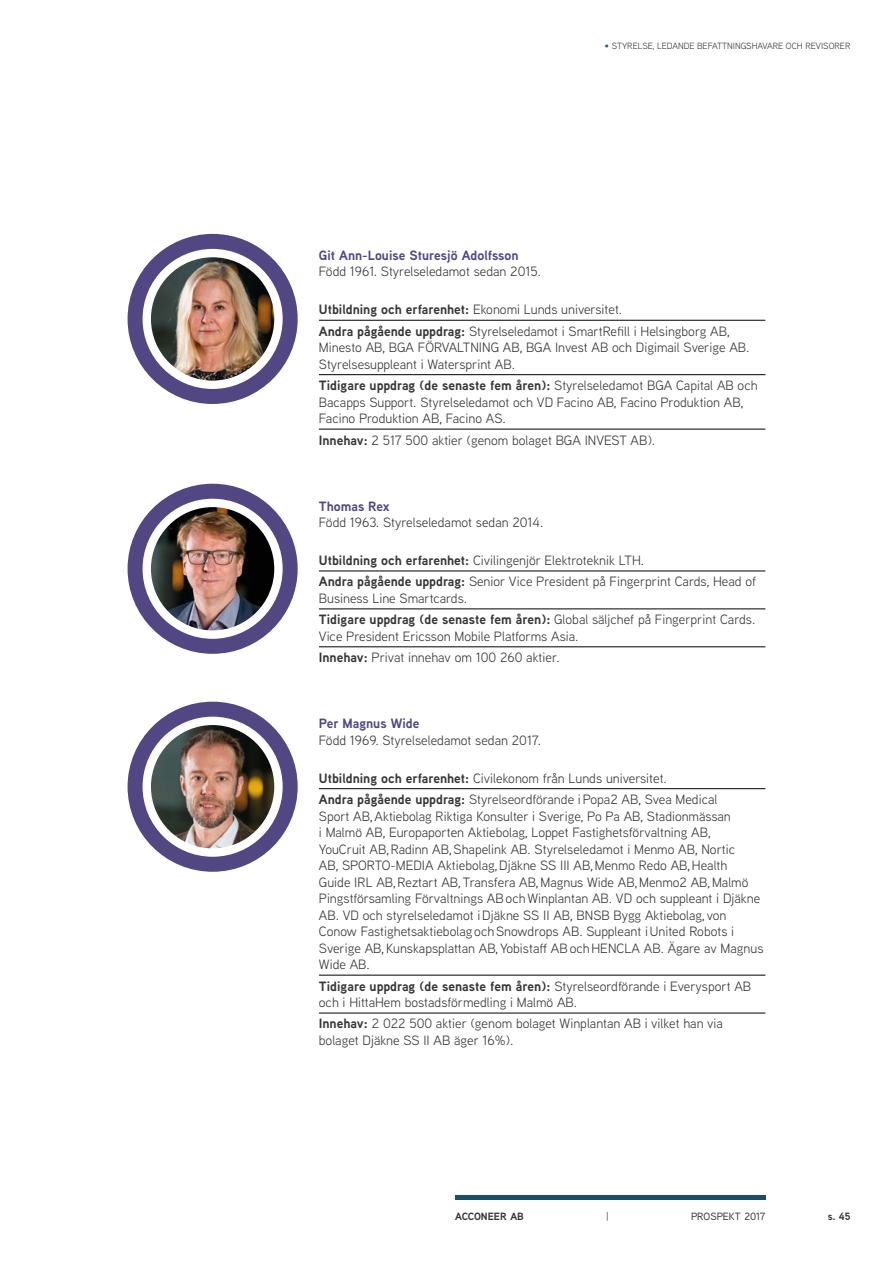
<style>
.page{position:relative;width:893px;height:1263px;background:#fff}
.page>*{position:absolute;margin:0;border:0;box-sizing:border-box;transform-origin:0 0}
.t1{font:13.5px/16.5px "Aaux Next";color:#373636}
.t2{font:700 13.5px "Aaux Next";color:#524783}
.t3{font:700 10.5px "Aaux Next";color:#373636}
.t4{font:500 10.5px "Aaux Next";color:#373636}
.t5{font:10.5px "Aaux Next";color:#373636}
.t6{font:9px "Aaux Next";color:#373636}
.s1{font-weight:700;color:#2e5a6f}
.s2{font-weight:700}
</style>
<div class="page">
<hr style="left:455px;top:1195px;width:310px;height:4px;background:#1a5066">
<div style="left:128px;top:234px;width:170px;height:170px;border:15px solid #524783;border-radius:50%"></div>
<div style="left:128px;top:484px;width:170px;height:170px;border:15px solid #524783;border-radius:50%"></div>
<div style="left:128px;top:702px;width:170px;height:170px;border:15px solid #524783;border-radius:50%"></div>
<hr style="left:319px;top:320px;width:446px;height:1px;background:#000">
<hr style="left:319px;top:374px;width:446px;height:1px;background:#000">
<hr style="left:319px;top:429px;width:446px;height:1px;background:#000">
<hr style="left:319px;top:571px;width:446px;height:1px;background:#000">
<hr style="left:319px;top:608px;width:446px;height:1px;background:#000">
<hr style="left:319px;top:646px;width:446px;height:1px;background:#000">
<hr style="left:319px;top:788px;width:446px;height:1px;background:#000">
<hr style="left:319px;top:975px;width:446px;height:1px;background:#000">
<hr style="left:319px;top:1013px;width:446px;height:1px;background:#000">
<img style="left:151px;top:257px;width:123px;height:124px;border-radius:62px">
<img style="left:151px;top:507px;width:123px;height:123px;border-radius:62px">
<img style="left:151px;top:725px;width:123px;height:123px;border-radius:62px">
<p class="t6" style="left:604px;top:40px;width:248px"><span class="s1">•</span> STYRELSE, LEDANDE BEFATTNINGSHAVARE OCH REVISORER</p>
<p class="t2" style="left:319px;top:246px;width:201px">Git Ann-Louise Sturesjö Adolfsson</p>
<p class="t1" style="left:319px;top:263px;width:224px">Född 1961. Styrelseledamot sedan 2015.</p>
<p class="t1" style="left:319px;top:298px;width:412px;line-height:21.5px"><span class="s2">Utbildning och erfarenhet:</span> Ekonomi Lunds universitet.<br><span class="s2">Andra pågående uppdrag:</span> Styrelseledamot i SmartRefill i Helsingborg AB,</p>
<p class="t1" style="left:319px;top:339px;width:432px">Minesto AB, BGA FÖRVALTNING AB, BGA Invest AB och Digimail Sverige AB.<br>Styrelsesuppleant i Watersprint AB.</p>
<p class="t1" style="left:319px;top:377px;width:440px"><span class="s2">Tidigare uppdrag (de senaste fem åren):</span> Styrelseledamot BGA Capital AB och<br>Bacapps Support. Styrelseledamot och VD Facino AB, Facino Produktion AB,<br>Facino Produktion AB, Facino AS.</p>
<p class="t1" style="left:319px;top:431px;width:338px"><span class="s2">Innehav:</span> 2 517 500 aktier (genom bolaget BGA INVEST AB).</p>
<p class="t2" style="left:319px;top:496px;width:72px">Thomas Rex</p>
<p class="t1" style="left:319px;top:514px;width:226px">Född 1963. Styrelseledamot sedan 2014.</p>
<p class="t1" style="left:319px;top:549px;width:439px;line-height:21.5px"><span class="s2">Utbildning och erfarenhet:</span> Civilingenjör Elektroteknik LTH.<br><span class="s2">Andra pågående uppdrag:</span> Senior Vice President på Fingerprint Cards, Head of</p>
<p class="t1" style="left:319px;top:587px;width:438px;line-height:21.5px">Business Line Smartcards.<br><span class="s2">Tidigare uppdrag (de senaste fem åren):</span> Global säljchef på Fingerprint Cards.</p>
<p class="t1" style="left:319px;top:625px;width:261px;line-height:21.5px">Vice President Ericsson Mobile Platforms Asia.<br><span class="s2">Innehav:</span> Privat innehav om 100 260 aktier.</p>
<p class="t2" style="left:319px;top:714px;width:102px">Per Magnus Wide</p>
<p class="t1" style="left:319px;top:731px;width:224px">Född 1969. Styrelseledamot sedan 2017.</p>
<p class="t1" style="left:319px;top:767px;width:400px;line-height:21.5px"><span class="s2">Utbildning och erfarenhet:</span> Civilekonom från Lunds universitet.<br><span class="s2">Andra pågående uppdrag:</span> Styrelseordförande i Popa2 AB, Svea Medical</p>
<p class="t1" style="left:319px;top:807px;width:446px">Sport AB, Aktiebolag Riktiga Konsulter i Sverige, Po Pa AB, Stadionmässan<br>i Malmö AB, Europaporten Aktiebolag, Loppet Fastighetsförvaltning AB,<br>YouCruit AB, Radinn AB, Shapelink AB. Styrelseledamot i Menmo AB, Nortic<br>AB, SPORTO-MEDIA Aktiebolag, Djäkne SS III AB, Menmo Redo AB, Health<br>Guide IRL AB, Reztart AB, Transfera AB, Magnus Wide AB, Menmo2 AB, Malmö Pingstförsamling Förvaltnings AB och Winplantan AB. VD och suppleant i Djäkne AB. VD och styrelseledamot i Djäkne SS II AB, BNSB Bygg Aktiebolag, von Conow Fastighetsaktiebolag och Snowdrops AB. Suppleant i United Robots i Sverige AB, Kunskapsplattan AB, Yobistaff AB och HENCLA AB. Ägare av Magnus Wide AB.</p>
<p class="t1" style="left:319px;top:977px;width:434px"><span class="s2">Tidigare uppdrag (de senaste fem åren):</span> Styrelseordförande i Everysport AB och i HittaHem bostadsförmedling i Malmö AB.</p>
<p class="t1" style="left:319px;top:1015px;width:405px"><span class="s2">Innehav:</span> 2 022 500 aktier (genom bolaget Winplantan AB i vilket han via bolaget Djäkne SS II AB äger 16%).</p>
<p class="t3" style="left:455px;top:1209px;width:70px">ACCONEER AB</p>
<p class="t5" style="left:606px;top:1210px;width:4px">|</p>
<p class="t4" style="left:691px;top:1210px;width:76px">PROSPEKT 2017</p>
<p class="t3" style="left:828px;top:1209px;width:24px">s. 45</p>
</div>
